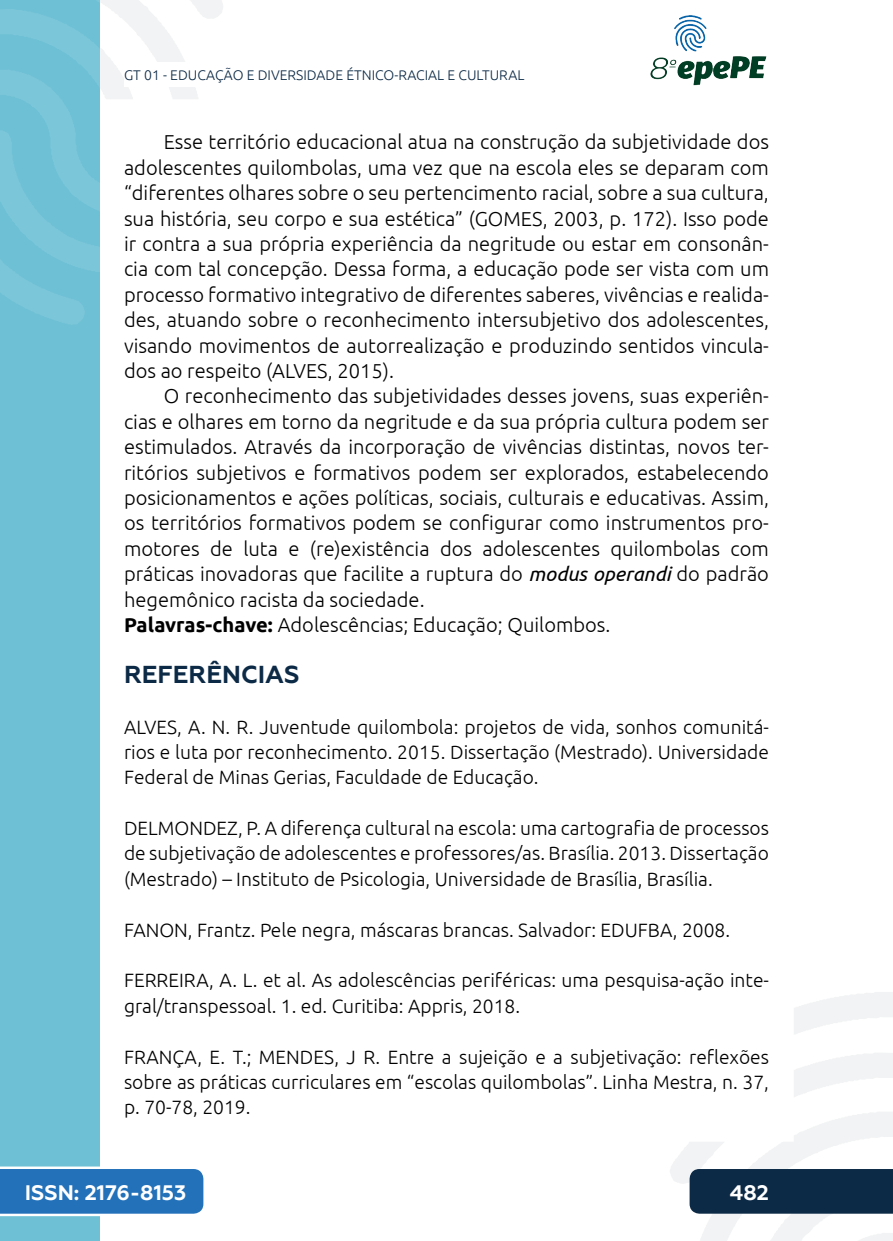
<style>
.page{position:relative;width:893px;height:1241px;background:#fff}
.page>*{position:absolute;margin:0;border:0;box-sizing:border-box;transform-origin:0 0}
._3_SUBTÍTULO{font:700 24.5px "Geometria";color:#0c2a46}
.t1{font:700 21px "Geometria";color:#fff}
._5_CORPO{font:300 20.12px/25.4px "Ubuntu";color:#000;text-align:justify}
._4_RESUMO{font:300 20.12px "Ubuntu";color:#000}
._11_REFERENCIAS{font:300 19.25px/25.4px "Ubuntu";color:#000;text-align:justify}
.t2{font:300 14px "Ubuntu";color:#0c2a46}
.s1{font-weight:400;font-style:italic}
.s2{font-weight:700}
</style>
<div class="page">
<svg style="left:670px;top:992px;width:223px;height:248px"></svg>
<svg style="left:99px;top:0;width:124px;height:324px"></svg>
<img style="left:650px;top:15px;width:117px;height:71px">
<div style="left:0;top:0;width:99px;height:1240px;background:#6ec0d5"></div>
<svg style="left:0;top:0;width:99px;height:325px"></svg>
<svg style="left:0;top:1166px;width:203px;height:49px;background:#367dbf"></svg>
<div style="left:690px;top:1168px;width:203px;height:45px;background:#0c2a46"></div>
<div style="left:124px;top:62px;width:516px;height:25px;background:#fff"></div>
<p class="t2" style="left:124px;top:66px;width:402px">GT 01 - EDUCAÇÃO E DIVERSIDADE ÉTNICO-RACIAL E CULTURAL</p>
<p class="_5_CORPO" style="left:124px;top:129px;width:646px;text-indent:40px">Esse território educacional atua na construção da subjetividade dos adolescentes quilombolas, uma vez que na escola eles se deparam com “diferentes olhares sobre o seu pertencimento racial, sobre a sua cultura, sua história, seu corpo e sua estética” (GOMES, 2003, p. 172). Isso pode ir contra a sua própria experiência da negritude ou estar em consonân&shy;cia com tal concepção. Dessa forma, a educação pode ser vista com um processo formativo integrativo de diferentes saberes, vivências e realida&shy;des, atuando sobre o reconhecimento intersubjetivo dos adolescentes, visando movimentos de autorrealização e produzindo sentidos vincula&shy;dos ao respeito (ALVES, 2015).</p>
<p class="_5_CORPO" style="left:124px;top:383px;width:646px;text-indent:40px">O reconhecimento das subjetividades desses jovens, suas experiên&shy;cias e olhares em torno da negritude e da sua própria cultura podem ser estimulados. Através da incorporação de vivências distintas, novos ter&shy;ritórios subjetivos e formativos podem ser explorados, estabelecendo posicionamentos e ações políticas, sociais, culturais e educativas. Assim, os territórios formativos podem se configurar como instrumentos pro&shy;motores de luta e (re)existência dos adolescentes quilombolas com práticas inovadoras que facilite a ruptura do <span class="s1">modus operandi</span> do padrão hegemônico racista da sociedade.</p>
<p class="_4_RESUMO" style="left:124px;top:612px;width:488px"><span class="s2">Palavras-chave:</span> Adolescências; Educação; Quilombos.</p>
<p class="_3_SUBTÍTULO" style="left:124px;top:659px;width:177px">REFERÊNCIAS</p>
<p class="_11_REFERENCIAS" style="left:124px;top:713px;width:646px">ALVES, A. N. R. Juventude quilombola: projetos de vida, sonhos comunitá&shy;rios e luta por reconhecimento. 2015. Dissertação (Mestrado). Universidade Federal de Minas Gerias, Faculdade de Educação.</p>
<p class="_11_REFERENCIAS" style="left:124px;top:814px;width:646px">DELMONDEZ, P. A diferença cultural na escola: uma cartografia de processos de subjetivação de adolescentes e professores/as. Brasília. 2013. Dissertação (Mestrado) – Instituto de Psicologia, Universidade de Brasília, Brasília.</p>
<p class="_11_REFERENCIAS" style="left:124px;top:916px;width:608px">FANON, Frantz. Pele negra, máscaras brancas. Salvador: EDUFBA, 2008.</p>
<p class="_11_REFERENCIAS" style="left:124px;top:967px;width:646px">FERREIRA, A. L. et al. As adolescências periféricas: uma pesquisa-ação inte&shy;gral/transpessoal. 1. ed. Curitiba: Appris, 2018.</p>
<p class="_11_REFERENCIAS" style="left:124px;top:1043px;width:646px">FRANÇA, E. T.; MENDES, J R. Entre a sujeição e a subjetivação: reflexões sobre as práticas curriculares em “escolas quilombolas”. Linha Mestra, n. 37, p. 70-78, 2019.</p>
<p class="t1" style="left:25px;top:1179px;width:163px">ISSN: 2176-8153</p>
<p class="t1" style="left:730px;top:1179px;width:40px">482</p>
</div>
